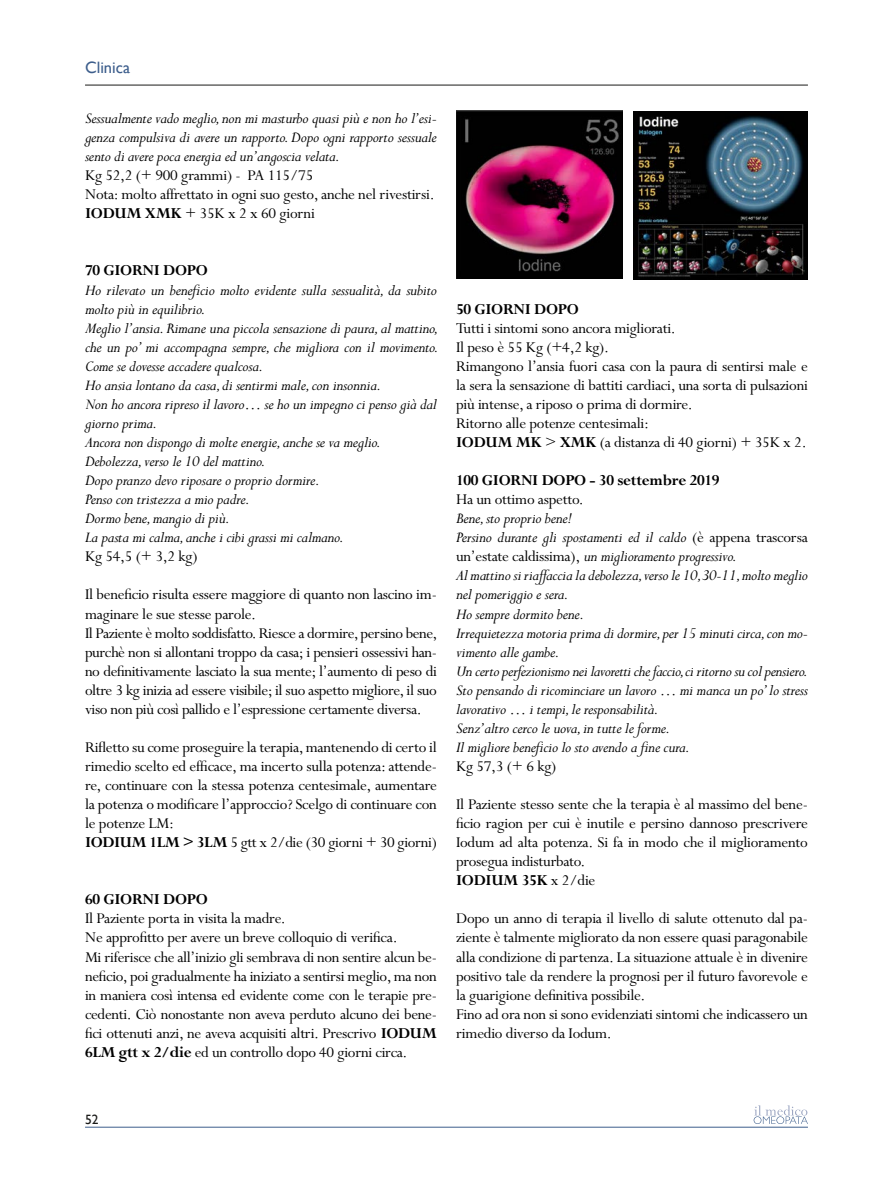
<style>
.page{position:relative;width:893px;height:1191px;background:#fff}
.page>*{position:absolute;margin:0;border:0;box-sizing:border-box;transform-origin:0 0}
.t1{font:16.8px/19px "Perpetua";letter-spacing:-.015em;color:#000}
.t2{font:italic 16.8px/19px "Perpetua";letter-spacing:-.015em;color:#000}
.t3{font:700 16.8px "Perpetua";letter-spacing:-.015em;color:#000}
.t4{font:16.5px "Gill Sans";color:#3d5e8c}
.t5{font:13.5px "Gill Sans";color:#1a1a18}
.s1{font-weight:700}
.s2{font-style:normal}
</style>
<div class="page">
<hr style="left:85px;top:85px;width:723px;height:1px;background:#1a1a18">
<hr style="left:85px;top:1126px;width:723px;height:1px;background:#3d5e8c">
<svg style="left:754px;top:1105px;width:54px;height:19px"></svg>
<img style="left:456px;top:110px;width:167px;height:168px">
<img style="left:634px;top:111px;width:174px;height:168px">
<p class="t4" style="left:85px;top:58px;width:47px">Clinica</p>
<p class="t2" style="left:85px;top:109px;width:353px;text-align:justify">Sessualmente vado meglio, non mi masturbo quasi più e non ho l’esi&shy;genza compulsiva di avere un rapporto. Dopo ogni rapporto sessuale sento di avere poca energia ed un’angoscia velata.</p>
<p class="t1" style="left:85px;top:166px;width:351px">Kg 52,2 (+ 900 grammi) - PA 115/75<br>Nota: molto affrettato in ogni suo gesto, anche nel rivestirsi.<br><span class="s1">IODUM XMK</span> + 35K x 2 x 60 giorni</p>
<p class="t3" style="left:85px;top:262px;width:124px">70 GIORNI DOPO</p>
<p class="t2" style="left:85px;top:281px;width:355px">Ho rilevato un beneficio molto evidente sulla sessualità, da subito molto più in equilibrio.<br>Meglio l’ansia. Rimane una piccola sensazione di paura, al mattino, che un po’ mi accompagna sempre, che migliora con il movimento.<br>Come se dovesse accadere qualcosa.<br>Ho ansia lontano da casa, di sentirmi male, con insonnia.<br>Non ho ancora ripreso il lavoro… se ho un impegno ci penso già dal giorno prima.<br>Ancora non dispongo di molte energie, anche se va meglio.<br>Debolezza, verso le 10 del mattino.<br>Dopo pranzo devo riposare o proprio dormire.<br>Penso con tristezza a mio padre.<br>Dormo bene, mangio di più.<br>La pasta mi calma, anche i cibi grassi mi calmano.</p>
<p class="t1" style="left:85px;top:547px;width:114px">Kg 54,5 (+ 3,2 kg)</p>
<p class="t1" style="left:85px;top:586px;width:354px">Il beneficio risulta essere maggiore di quanto non lascino im&shy;maginare le sue stesse parole.<br>Il Paziente è molto soddisfatto. Riesce a dormire, persino bene, purchè non si allontani troppo da casa; i pensieri ossessivi han&shy;no definitivamente lasciato la sua mente; l’aumento di peso di oltre 3 kg inizia ad essere visibile; il suo aspetto migliore, il suo viso non più così pallido e l’espressione certamente diversa.</p>
<p class="t1" style="left:85px;top:738px;width:353px">Rifletto su come proseguire la terapia, mantenendo di certo il rimedio scelto ed efficace, ma incerto sulla potenza: attende&shy;re, continuare con la stessa potenza centesimale, aumentare la potenza o modificare l’approccio? Scelgo di continuare con le potenze LM:<br><span class="s1">IODIUM 1LM &gt; 3LM</span> 5 gtt x 2/die (30 giorni + 30 giorni)</p>
<p class="t3" style="left:85px;top:890px;width:124px">60 GIORNI DOPO</p>
<p class="t1" style="left:85px;top:909px;width:353px">Il Paziente porta in visita la madre.<br>Ne approfitto per avere un breve colloquio di verifica.<br>Mi riferisce che all’inizio gli sembrava di non sentire alcun be&shy;neficio, poi gradualmente ha iniziato a sentirsi meglio, ma non in maniera così intensa ed evidente come con le terapie pre&shy;cedenti. Ciò nonostante non aveva perduto alcuno dei bene&shy;fici ottenuti anzi, ne aveva acquisiti altri. Prescrivo <span class="s1">IODUM 6LM gtt x 2/die</span> ed un controllo dopo 40 giorni circa.</p>
<p class="t3" style="left:456px;top:300px;width:124px">50 GIORNI DOPO</p>
<p class="t1" style="left:456px;top:319px;width:353px">Tutti i sintomi sono ancora migliorati.<br>Il peso è 55 Kg (+4,2 kg).<br>Rimangono l’ansia fuori casa con la paura di sentirsi male e la sera la sensazione di battiti cardiaci, una sorta di pulsazioni più intense, a riposo o prima di dormire.<br>Ritorno alle potenze centesimali:<br><span class="s1">IODUM MK</span> &gt; <span class="s1">XMK</span> (a distanza di 40 giorni) + 35K x 2.</p>
<p class="t3" style="left:456px;top:471px;width:265px">100 GIORNI DOPO - 30 settembre 2019</p>
<p class="t1" style="left:456px;top:490px;width:129px">Ha un ottimo aspetto.</p>
<p class="t2" style="left:456px;top:509px;width:353px">Bene, sto proprio bene!<br>Persino durante gli spostamenti ed il caldo <span class="s2">(è appena trascorsa un’estate caldissima),</span> un miglioramento progressivo.<br>Al mattino si riaffaccia la debolezza,verso le 10,30-11,molto meglio nel pomeriggio e sera.<br>Ho sempre dormito bene.<br>Irrequietezza motoria prima di dormire, per 15 minuti circa, con mo&shy;vimento alle gambe.<br>Un certo perfezionismo nei lavoretti che faccio,ci ritorno su col pensiero.<br>Sto pensando di ricominciare un lavoro … mi manca un po’ lo stress lavorativo … i tempi, le responsabilità.<br>Senz’altro cerco le uova, in tutte le forme.<br>Il migliore beneficio lo sto avendo a fine cura.</p>
<p class="t1" style="left:456px;top:757px;width:102px">Kg 57,3 (+ 6 kg)</p>
<p class="t1" style="left:456px;top:795px;width:353px">Il Paziente stesso sente che la terapia è al massimo del bene&shy;ficio ragion per cui è inutile e persino dannoso prescrivere Iodum ad alta potenza. Si fa in modo che il miglioramento prosegua indisturbato.<br><span class="s1">IODIUM 35K</span> x 2/die</p>
<p class="t1" style="left:456px;top:909px;width:353px">Dopo un anno di terapia il livello di salute ottenuto dal pa&shy;ziente è talmente migliorato da non essere quasi paragonabile alla condizione di partenza. La situazione attuale è in divenire positivo tale da rendere la prognosi per il futuro favorevole e la guarigione definitiva possibile.<br>Fino ad ora non si sono evidenziati sintomi che indicassero un rimedio diverso da Iodum.</p>
<p class="t5" style="left:85px;top:1111px;width:15px">52</p>
</div>
